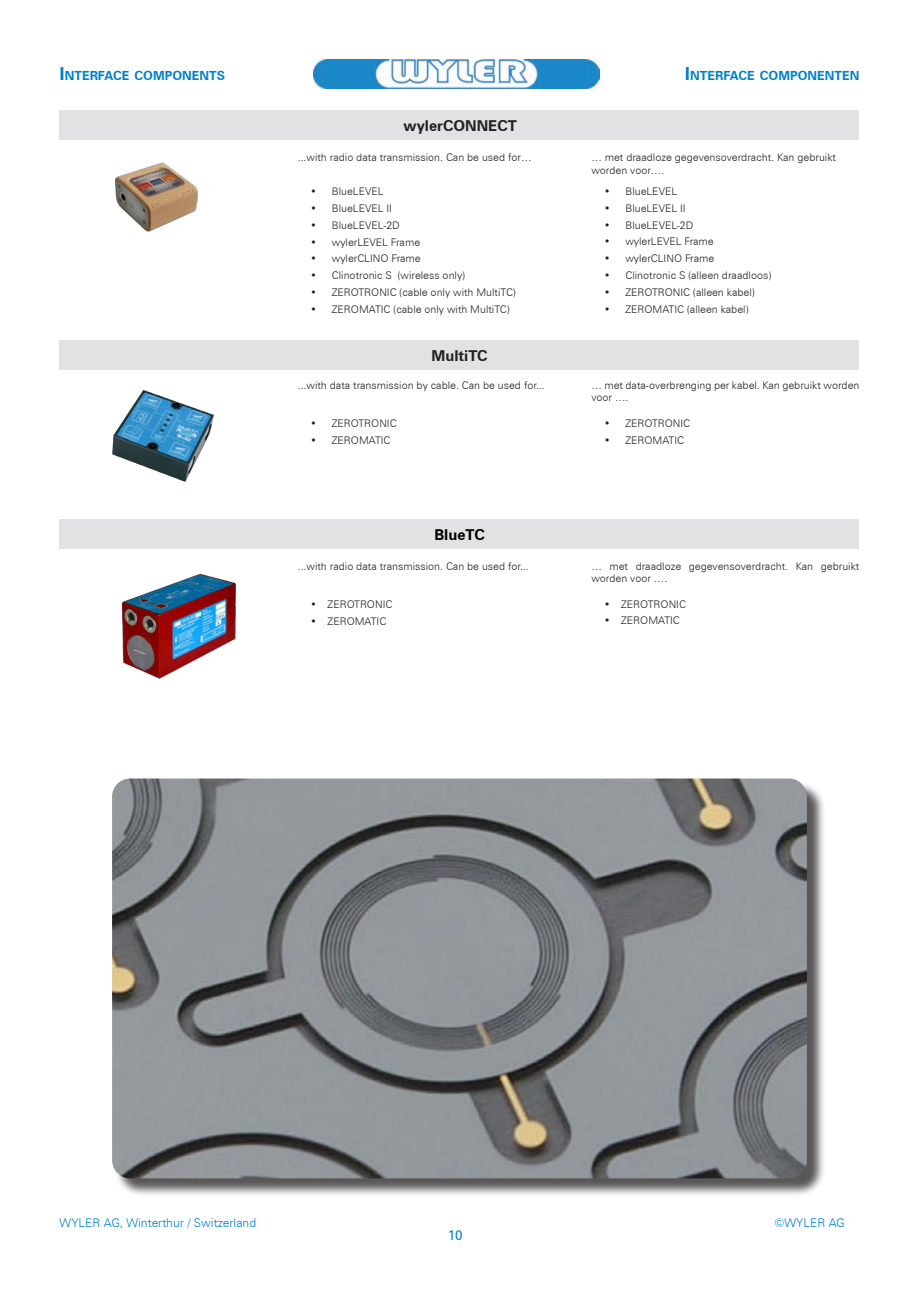
<style>
.page{position:relative;width:919px;height:1289px;background:#fff}
.page>*{position:absolute;margin:0;border:0;box-sizing:border-box;transform-origin:0 0}
.t1{font:700 15px "Zurich BT";color:#231f20}
.t2{font:700 15px "Zurich BT";color:#000}
.t3{font:13.5px "Zurich BT";color:#0082c9}
.t4{font:700 12.6px "Zurich BT";color:#0081c8}
.t5{font:300 12px "Zurich BT";color:#0082c9}
.t6{font:300 10.5px/12.6px "Zurich BT";color:#231f20}
.s1{font-size:18px}
</style>
<div class="page">
<img style="left:314px;top:60px;width:285px;height:29px">
<div style="left:60px;top:519px;width:799px;height:30px;background:#e1e2e4"></div>
<div style="left:60px;top:340px;width:799px;height:30px;background:#e1e2e4"></div>
<img style="left:112px;top:390px;width:102px;height:92px">
<img style="left:121px;top:573px;width:115px;height:106px">
<div style="left:60px;top:111px;width:799px;height:29px;background:#e1e2e4"></div>
<img style="left:115px;top:162px;width:84px;height:70px">
<div style="left:114px;top:780px;width:711px;height:416px;background:#231f20;opacity:.75"></div>
<img style="left:112px;top:778px;width:694px;height:400px">
<p class="t4" style="left:60px;top:67px;width:167px"><span class="s1">I</span>NTERFACE COMPONENTS</p>
<p class="t4" style="left:685px;top:67px;width:176px"><span class="s1">I</span>NTERFACE COMPONENTEN</p>
<p class="t1" style="left:403px;top:117px;width:115px">wylerCONNECT</p>
<p class="t6" style="left:298px;top:151px;width:235px">...with radio data transmission. Can be used for…</p>
<p class="t6" style="left:310px;top:185px;width:74px">• BlueLEVEL</p>
<p class="t6" style="left:310px;top:202px;width:83px">• BlueLEVEL II</p>
<p class="t6" style="left:310px;top:218px;width:91px">• BlueLEVEL-2D</p>
<p class="t6" style="left:310px;top:235px;width:111px">• wylerLEVEL Frame</p>
<p class="t6" style="left:310px;top:252px;width:112px">• wylerCLINO Frame</p>
<p class="t6" style="left:310px;top:269px;width:156px">• Clinotronic S (wireless only)</p>
<p class="t6" style="left:310px;top:286px;width:207px">• ZEROTRONIC (cable only with MultiTC)</p>
<p class="t6" style="left:310px;top:303px;width:201px">• ZEROMATIC (cable only with MultiTC)</p>
<p class="t1" style="left:431px;top:346px;width:58px">MultiTC</p>
<p class="t6" style="left:298px;top:378px;width:248px">...with data transmission by cable. Can be used for...</p>
<p class="t6" style="left:310px;top:417px;width:88px">• ZEROTRONIC</p>
<p class="t6" style="left:310px;top:433px;width:81px">• ZEROMATIC</p>
<p class="t2" style="left:434px;top:525px;width:52px">BlueTC</p>
<p class="t6" style="left:298px;top:559px;width:232px">...with radio data transmission. Can be used for...</p>
<p class="t6" style="left:310px;top:597px;width:83px">• ZEROTRONIC</p>
<p class="t6" style="left:310px;top:614px;width:77px">• ZEROMATIC</p>
<p class="t6" style="left:591px;top:151px;width:246px">… met draadloze gegevensoverdracht. Kan gebruikt worden voor….</p>
<p class="t6" style="left:604px;top:185px;width:74px">• BlueLEVEL</p>
<p class="t6" style="left:604px;top:201px;width:83px">• BlueLEVEL II</p>
<p class="t6" style="left:604px;top:218px;width:91px">• BlueLEVEL-2D</p>
<p class="t6" style="left:604px;top:235px;width:111px">• wylerLEVEL Frame</p>
<p class="t6" style="left:604px;top:252px;width:112px">• wylerCLINO Frame</p>
<p class="t6" style="left:604px;top:269px;width:169px">• Clinotronic S (alleen draadloos)</p>
<p class="t6" style="left:604px;top:286px;width:152px">• ZEROTRONIC (alleen kabel)</p>
<p class="t6" style="left:604px;top:303px;width:146px">• ZEROMATIC (alleen kabel)</p>
<p class="t6" style="left:591px;top:378px;width:269px">… met data-overbrenging per kabel. Kan gebruikt worden voor ….</p>
<p class="t6" style="left:604px;top:416px;width:88px">• ZEROTRONIC</p>
<p class="t6" style="left:604px;top:433px;width:81px">• ZEROMATIC</p>
<p class="t6" style="left:591px;top:559px;width:269px">… met draadloze gegevensoverdracht. Kan gebruikt worden voor ….</p>
<p class="t6" style="left:604px;top:597px;width:83px">• ZEROTRONIC</p>
<p class="t6" style="left:604px;top:614px;width:77px">• ZEROMATIC</p>
<p class="t5" style="left:60px;top:1215px;width:198px">WYLER AG, Winterthur / Switzerland</p>
<p class="t5" style="left:774px;top:1215px;width:72px">©WYLER AG</p>
<p class="t3" style="left:447px;top:1226px;width:16px">10</p>
</div>
